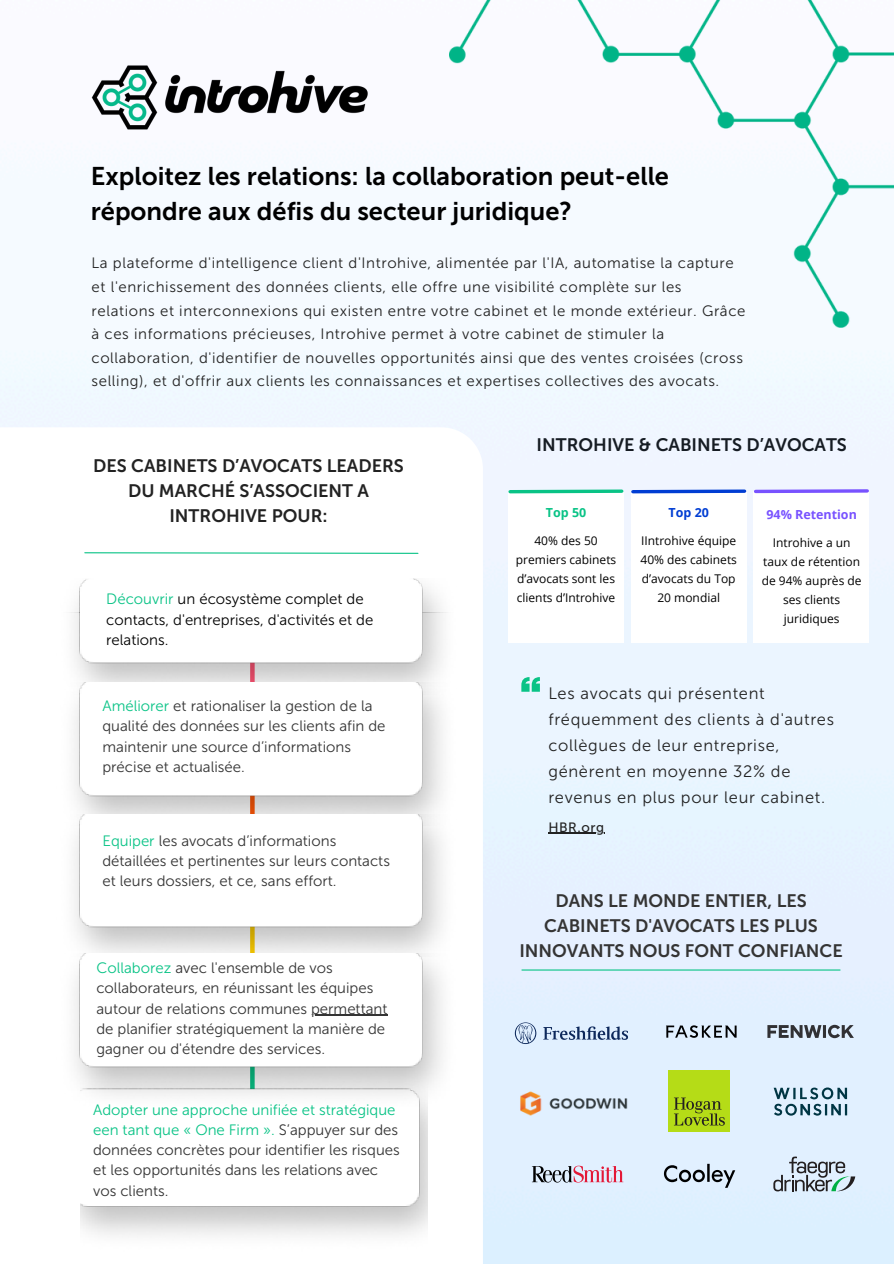
<style>
.page{position:relative;width:894px;height:1264px;background:#fff}
.page>*{position:absolute;margin:0;border:0;box-sizing:border-box;transform-origin:0 0}
.t1{font:25.5px/34.8px "Museo Sans 700";color:#000}
.t2{font:18px/24.8px "Museo Sans 700";color:#343434;text-align:center}
.t3{font:18px/24.8px "Museo Sans 700";color:#222;text-align:center}
.t4{font:18px "Museo Sans 700";color:#161c23}
.t5{font:16.5px/25.8px "Museo Sans 300";letter-spacing:.04em;color:#222}
.t6{font:15px/20.2px "Museo Sans 300";color:#343434}
.t7{font:15px/23.7px "Museo Sans 300";letter-spacing:.04em;color:#222}
.t8{font:15px/20.2px "Museo Sans 300";color:#000}
.t9{font:13.5px "Museo Sans 500";letter-spacing:.04em;color:#222}
.t10{font:700 12.45px "Open Sans";color:#7852ff}
.t11{font:700 12.45px "Open Sans";color:#09c386}
.t12{font:700 12.45px "Open Sans";color:#003dd3}
.t13{font:12px/19px "Open Sans";color:#000;text-align:center}
.s1{color:#09c386}
</style>
<div class="page">
<img style="left:0;top:327px;width:893px;height:936px">
<img style="left:91px;top:65px;width:277px;height:65px">
<div style="left:0;top:427px;width:483px;height:836px;background:#fff"></div>
<div style="left:449px;top:0;width:444px;height:327px;background:#f5faff"></div>
<svg style="left:84px;top:552px;width:335px;height:2px"></svg>
<img style="left:70px;top:578px;width:377px;height:104px">
<img style="left:74px;top:682px;width:369px;height:132px">
<img style="left:74px;top:814px;width:369px;height:139px">
<img style="left:80px;top:1106px;width:348px;height:130px">
<img style="left:74px;top:953px;width:369px;height:153px">
<hr style="left:521px;top:969px;width:318px;height:1px;background:#09c386">
<svg style="left:543px;top:1026px;width:85px;height:13px"></svg>
<svg style="left:514px;top:1022px;width:22px;height:22px"></svg>
<svg style="left:663px;top:1163px;width:72px;height:24px;background:#aab6c1"></svg>
<div style="left:668px;top:1069px;width:62px;height:62px;background:#b5dc17"></div>
<svg style="left:674px;top:1097px;width:50px;height:28px"></svg>
<svg style="left:767px;top:1024px;width:86px;height:14px"></svg>
<svg style="left:665px;top:1025px;width:71px;height:12px"></svg>
<svg style="left:773px;top:1087px;width:73px;height:28px;background:#98b3c2"></svg>
<svg style="left:531px;top:1165px;width:92px;height:17px;background:#c0a7b7"></svg>
<svg style="left:773px;top:1156px;width:82px;height:35px;background:#aebcc5"></svg>
<svg style="left:521px;top:677px;width:18px;height:14px"></svg>
<div style="left:508px;top:492px;width:115px;height:150px;background:#fff"></div>
<div style="left:631px;top:492px;width:115px;height:150px;background:#fff"></div>
<div style="left:753px;top:491px;width:115px;height:151px;background:#fff"></div>
<svg style="left:506px;top:487px;width:364px;height:8px"></svg>
<img style="left:515px;top:1087px;width:116px;height:29px">
<hr style="left:311px;top:1014px;width:76px;height:1px;background:#343434">
<hr style="left:548px;top:832px;width:56px;height:2px;background:#222">
<h4 class="t1" style="left:91px;top:159px;width:579px">Exploitez les relations: la collaboration peut-elle répondre aux défis du secteur juridique?</h4>
<p class="t7" style="left:91px;top:251px;width:655px">La plateforme d'intelligence client d'Introhive, alimentée par l'IA, automatise la capture et l'enrichissement des données clients, elle offre une visibilité complète sur les relations et interconnexions qui existen entre votre cabinet et le monde extérieur. Grâce à ces informations précieuses, Introhive permet à votre cabinet de stimuler la collaboration, d'identifier de nouvelles opportunités ainsi que des ventes croisées (cross selling), et d'offrir aux clients les connaissances et expertises collectives des avocats.</p>
<p class="t3" style="left:93px;top:453px;width:312px">DES CABINETS D’AVOCATS LEADERS<br>DU MARCHÉ S’ASSOCIENT A<br>INTROHIVE POUR:</p>
<h4 class="t8" style="left:106px;top:589px;width:268px"><span class="s1">Découvrir</span> un écosystème complet de contacts, d'entreprises, d'activités et de relations.</h4>
<p class="t6" style="left:102px;top:695px;width:284px"><span class="s1">Améliorer</span> et rationaliser la gestion de la qualité des données sur les clients afin de maintenir une source d’informations précise et actualisée.</p>
<h4 class="t6" style="left:102px;top:830px;width:289px"><span class="s1">Equiper</span> les avocats d’informations détaillées et pertinentes sur leurs contacts et leurs dossiers, et ce, sans effort.</h4>
<p class="t6" style="left:96px;top:957px;width:292px"><span class="s1">Collaborez</span> avec l'ensemble de vos collaborateurs, en réunissant les équipes autour de relations communes permettant</p>
<h4 class="t6" style="left:96px;top:1018px;width:290px">de planifier stratégiquement la manière de gagner ou d'étendre des services.</h4>
<h2 class="t6" style="left:93px;top:1099px;width:308px"><span class="s1">Adopter une approche unifiée et stratégique een tant que « One Firm ».</span> S’appuyer sur des données concrètes pour identifier les risques et les opportunités dans les relations avec vos clients.</h2>
<p class="t4" style="left:536px;top:434px;width:312px">INTROHIVE &amp; CABINETS D’AVOCATS</p>
<h5 class="t11" style="left:545px;top:504px;width:42px">Top 50</h5>
<p class="t13" style="left:515px;top:531px;width:102px">40% des 50 premiers cabinets d’avocats sont les clients d’Introhive</p>
<p class="t12" style="left:668px;top:504px;width:42px">Top 20</p>
<h3 class="t13" style="left:640px;top:531px;width:98px">IIntrohive équipe<br>40% des cabinets d’avocats du Top<br>20 mondial</h3>
<h6 class="t10" style="left:766px;top:505px;width:92px">94% Retention</h6>
<h2 class="t13" style="left:761px;top:532px;width:101px">Introhive a un taux de rétention de 94% auprès de ses clients juridiques</h2>
<p class="t5" style="left:548px;top:680px;width:287px">Les avocats qui présentent fréquemment des clients à d'autres collègues de leur entreprise, génèrent en moyenne 32% de revenus en plus pour leur cabinet.</p>
<h5 class="t9" style="left:548px;top:819px;width:57px">HBR.org</h5>
<h5 class="t2" style="left:519px;top:888px;width:325px">DANS LE MONDE ENTIER, LES<br>CABINETS D'AVOCATS LES PLUS<br>INNOVANTS NOUS FONT CONFIANCE</h5>
</div>
